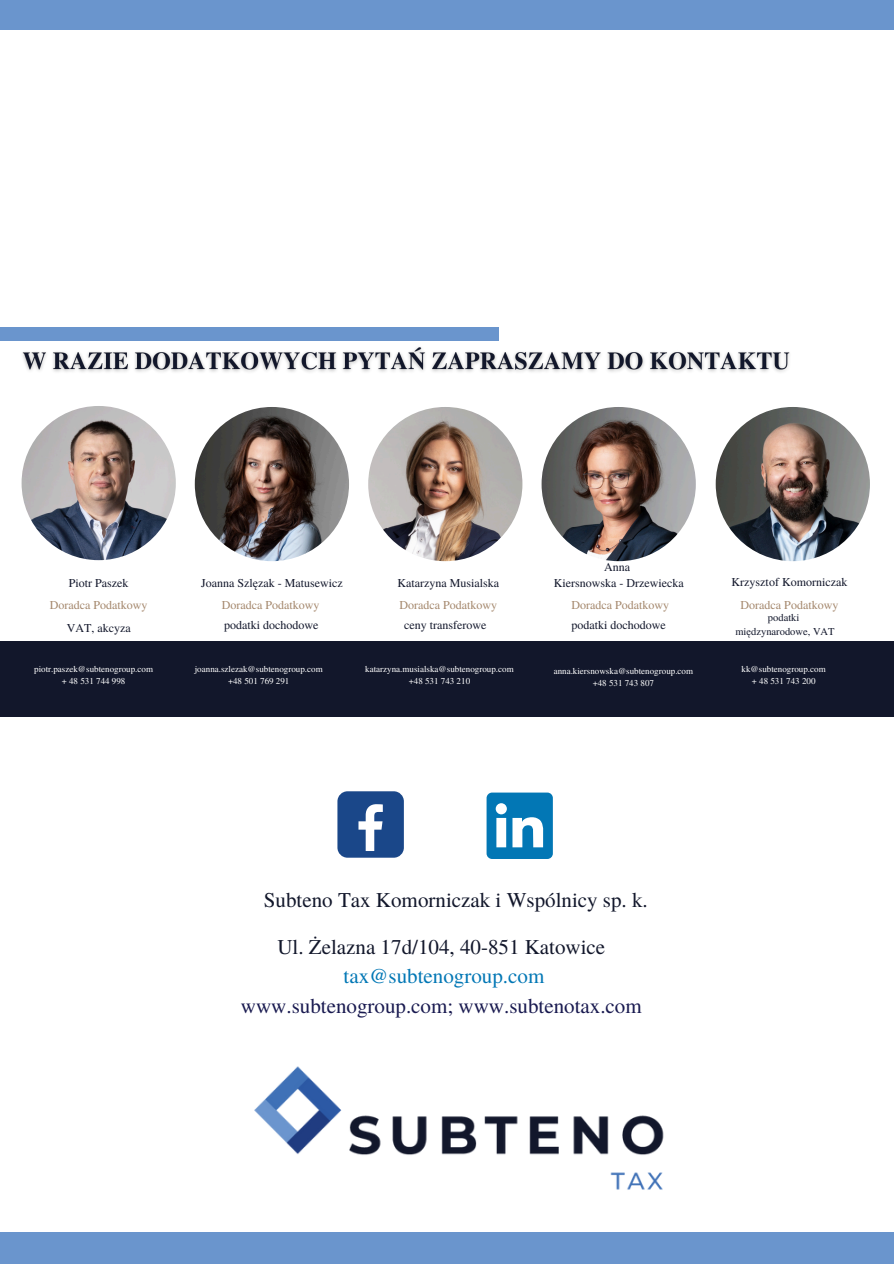
<style>
.page{position:relative;width:894px;height:1264px;background:#fff}
.page>*{position:absolute;margin:0;border:0;box-sizing:border-box;transform-origin:0 0}
.t1{font:21px/29.2px "Te X Gyre Termes";color:#191a50;text-align:center}
.t2{font:21px "Te X Gyre Termes";color:#12172b}
.t3{font:12px/16px "Te X Gyre Termes";color:#12172b;text-align:center}
.t4{font:12px "Te X Gyre Termes";color:#a4876c}
.t5{font:10.5px/14px "Te X Gyre Termes";color:#12172b;text-align:center}
.t6{font:9px "Te X Gyre Termes";color:#fff}
.s1{color:#12172b}
.s2{color:#0277b5}
</style>
<div class="page">
<div style="left:0;top:0;width:893px;height:29px;background:#6a95cd"></div>
<div style="left:0;top:1231px;width:893px;height:32px;background:#6a95cd"></div>
<div style="left:0;top:327px;width:499px;height:14px;background:#6a95cd"></div>
<img style="left:195px;top:407px;width:154px;height:154px;border-radius:50%">
<img style="left:22px;top:406px;width:154px;height:154px;border-radius:50%">
<img style="left:368px;top:407px;width:154px;height:154px;border-radius:50%">
<img style="left:715px;top:407px;width:154px;height:154px;border-radius:50%">
<img style="left:541px;top:407px;width:154px;height:154px;border-radius:50%">
<div style="left:0;top:641px;width:893px;height:76px;background:#12172b"></div>
<div style="left:337px;top:791px;width:67px;height:66px;background:#1a4789;border-radius:10px"></div>
<svg style="left:358px;top:804px;width:25px;height:47px"></svg>
<svg style="left:486px;top:792px;width:66px;height:67px"></svg>
<img style="left:254px;top:1066px;width:410px;height:124px">
<img style="left:22px;top:347px;width:768px;height:25px">
<h3 class="t3" style="left:69px;top:574px;width:61px">Piotr Paszek</h3>
<h3 class="t4" style="left:50px;top:596px;width:99px">Doradca Podatkowy</h3>
<p class="t3" style="left:201px;top:574px;width:143px">Joanna Szlęzak - Matusewicz</p>
<p class="t3" style="left:397px;top:574px;width:103px">Katarzyna Musialska</p>
<p class="t3" style="left:553px;top:558px;width:131px">Anna<br>Kiersnowska - Drzewiecka</p>
<p class="t3" style="left:731px;top:573px;width:117px">Krzysztof Komorniczak</p>
<p class="t4" style="left:222px;top:596px;width:99px">Doradca Podatkowy</p>
<p class="t4" style="left:399px;top:596px;width:99px">Doradca Podatkowy</p>
<p class="t4" style="left:571px;top:596px;width:99px">Doradca Podatkowy</p>
<p class="t4" style="left:740px;top:596px;width:99px">Doradca Podatkowy</p>
<h3 class="t3" style="left:67px;top:619px;width:65px">VAT, akcyza</h3>
<p class="t3" style="left:224px;top:616px;width:96px">podatki dochodowe</p>
<h3 class="t3" style="left:404px;top:616px;width:84px">ceny transferowe</h3>
<h3 class="t5" style="left:735px;top:610px;width:101px">podatki międzynarodowe, VAT</h3>
<h3 class="t3" style="left:571px;top:616px;width:96px">podatki dochodowe</h3>
<h3 class="t6" style="left:34px;top:662px;width:120px">piotr.paszek@subtenogroup.com</h3>
<h3 class="t6" style="left:62px;top:674px;width:65px">+ 48 531 744 998</h3>
<h3 class="t6" style="left:195px;top:662px;width:129px">joanna.szlezak@subtenogroup.com</h3>
<h3 class="t6" style="left:228px;top:674px;width:63px">+48 501 769 291</h3>
<p class="t6" style="left:365px;top:662px;width:150px">katarzyna.musialska@subtenogroup.com</p>
<p class="t6" style="left:408px;top:674px;width:63px">+48 531 743 210</p>
<h3 class="t6" style="left:553px;top:664px;width:141px">anna.kiersnowska@subtenogroup.com</h3>
<h4 class="t6" style="left:592px;top:676px;width:63px">+48 531 743 807</h4>
<p class="t6" style="left:741px;top:662px;width:86px">kk@subtenogroup.com</p>
<p class="t6" style="left:751px;top:674px;width:65px">+ 48 531 743 200</p>
<h2 class="t2" style="left:264px;top:884px;width:385px">Subteno Tax Komorniczak i Wspólnicy sp. k.</h2>
<h5 class="t1" style="left:241px;top:931px;width:402px"><span class="s1">Ul. Żelazna 17d/104, 40-851 Katowice </span><span class="s2">tax@subtenogroup.com </span>www.subtenogroup.com; www.subtenotax.com</h5>
</div>
